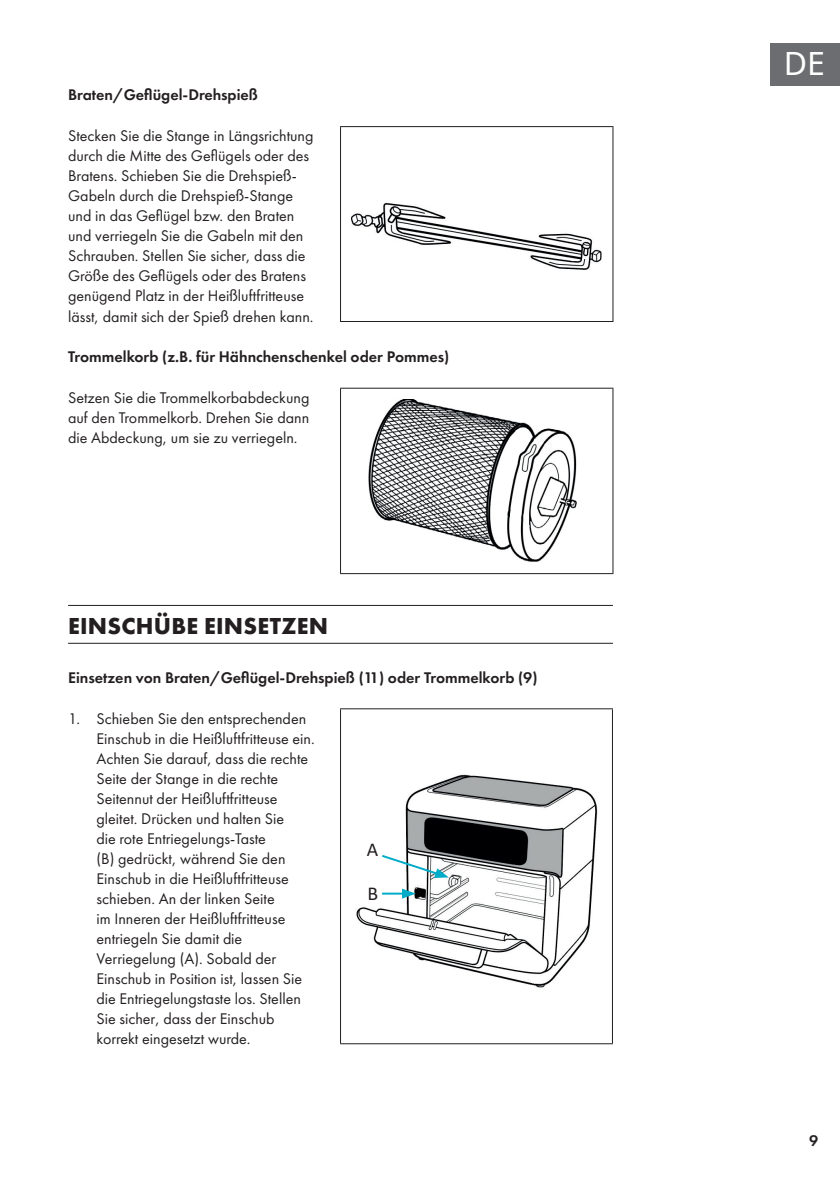
<style>
.page{position:relative;width:840px;height:1191px;background:#fff}
.page>*{position:absolute;margin:0;border:0;box-sizing:border-box;transform-origin:0 0}
.t1{font:32px "Noto Sans";color:#fff}
.Super_Headline{font:700 24px "Futura PTW08";letter-spacing:.01em;color:#231f20}
.t2{font:19.8px "Calibri";color:#231f20}
.Base_Text{font:16px/20px "Futura PTW08";color:#231f20}
.Headline{font:600 16px "Futura PTW08";color:#231f20}
</style>
<div class="page">
<div style="left:770px;top:43px;width:69px;height:42px;background:#6c6d70"></div>
<hr style="left:68px;top:605px;width:544px;height:1px;background:#231f20">
<hr style="left:68px;top:643px;width:544px;height:1px;background:#231f20">
<hr style="left:340px;top:126px;width:273px;height:1px;background:#231f20">
<hr style="left:340px;top:127px;width:1px;height:194px;background:#231f20">
<hr style="left:612px;top:127px;width:1px;height:194px;background:#231f20">
<hr style="left:340px;top:321px;width:273px;height:1px;background:#231f20">
<img style="left:351px;top:202px;width:250px;height:68px">
<hr style="left:340px;top:388px;width:273px;height:1px;background:#231f20">
<hr style="left:340px;top:389px;width:1px;height:184px;background:#231f20">
<hr style="left:612px;top:389px;width:1px;height:184px;background:#231f20">
<hr style="left:340px;top:573px;width:273px;height:1px;background:#231f20">
<img style="left:368px;top:399px;width:209px;height:163px">
<hr style="left:340px;top:708px;width:272px;height:1px;background:#231f20">
<hr style="left:340px;top:709px;width:1px;height:334px;background:#231f20">
<hr style="left:611px;top:709px;width:1px;height:334px;background:#231f20">
<hr style="left:340px;top:1043px;width:272px;height:1px;background:#231f20">
<img style="left:356px;top:774px;width:242px;height:214px">
<hr style="left:382px;top:892px;width:23px;height:2px;background:#00acc8">
<svg style="left:402px;top:888px;width:13px;height:10px"></svg>
<svg style="left:379px;top:853px;width:69px;height:25px"></svg>
<p class="Headline" style="left:68px;top:85px;width:191px">Braten/Geflügel-Drehspieß</p>
<p class="Base_Text" style="left:68px;top:126px;width:247px">Stecken Sie die Stange in Längsrichtung durch die Mitte des Geflügels oder des Bratens. Schieben Sie die Drehspieß-Gabeln durch die Drehspieß-Stange und in das Geflügel bzw. den Braten und verriegeln Sie die Gabeln mit den Schrauben. Stellen Sie sicher, dass die Größe des Geflügels oder des Bratens genügend Platz in der Heißluftfritteuse lässt, damit sich der Spieß drehen kann.</p>
<p class="Headline" style="left:68px;top:347px;width:382px">Trommelkorb (z.B. für Hähnchenschenkel oder Pommes)</p>
<p class="Base_Text" style="left:68px;top:387px;width:243px;text-align:justify">Setzen Sie die Trommelkorbabdeckung auf den Trommelkorb. Drehen Sie dann die Abdeckung, um sie zu verriegeln.</p>
<p class="Super_Headline" style="left:68px;top:611px;width:261px">EINSCHÜBE EINSETZEN</p>
<p class="Headline" style="left:68px;top:667px;width:470px">Einsetzen von Braten/Geflügel-Drehspieß (11) oder Trommelkorb (9)</p>
<p class="Base_Text" style="left:96px;top:708px;width:220px;text-indent:-28px">1. Schieben Sie den entsprechenden<br>Einschub in die Heißluftfritteuse ein.<br>Achten Sie darauf, dass die rechte<br>Seite der Stange in die rechte<br>Seitennut der Heißluftfritteuse gleitet. Drücken und halten Sie<br>die rote Entriegelungs-Taste<br>(B) gedrückt, während Sie den<br>Einschub in die Heißluftfritteuse schieben. An der linken Seite<br>im Inneren der Heißluftfritteuse entriegeln Sie damit die<br>Verriegelung (A). Sobald der<br>Einschub in Position ist, lassen Sie die Entriegelungstaste los. Stellen<br>Sie sicher, dass der Einschub korrekt eingesetzt wurde.</p>
<p class="t2" style="left:367px;top:836px;width:13px">A</p>
<p class="t2" style="left:367px;top:879px;width:12px">B</p>
<h1 class="t1" style="left:783px;top:42px;width:43px">DE</h1>
<p class="Headline" style="left:808px;top:1130px;width:11px">9</p>
</div>
